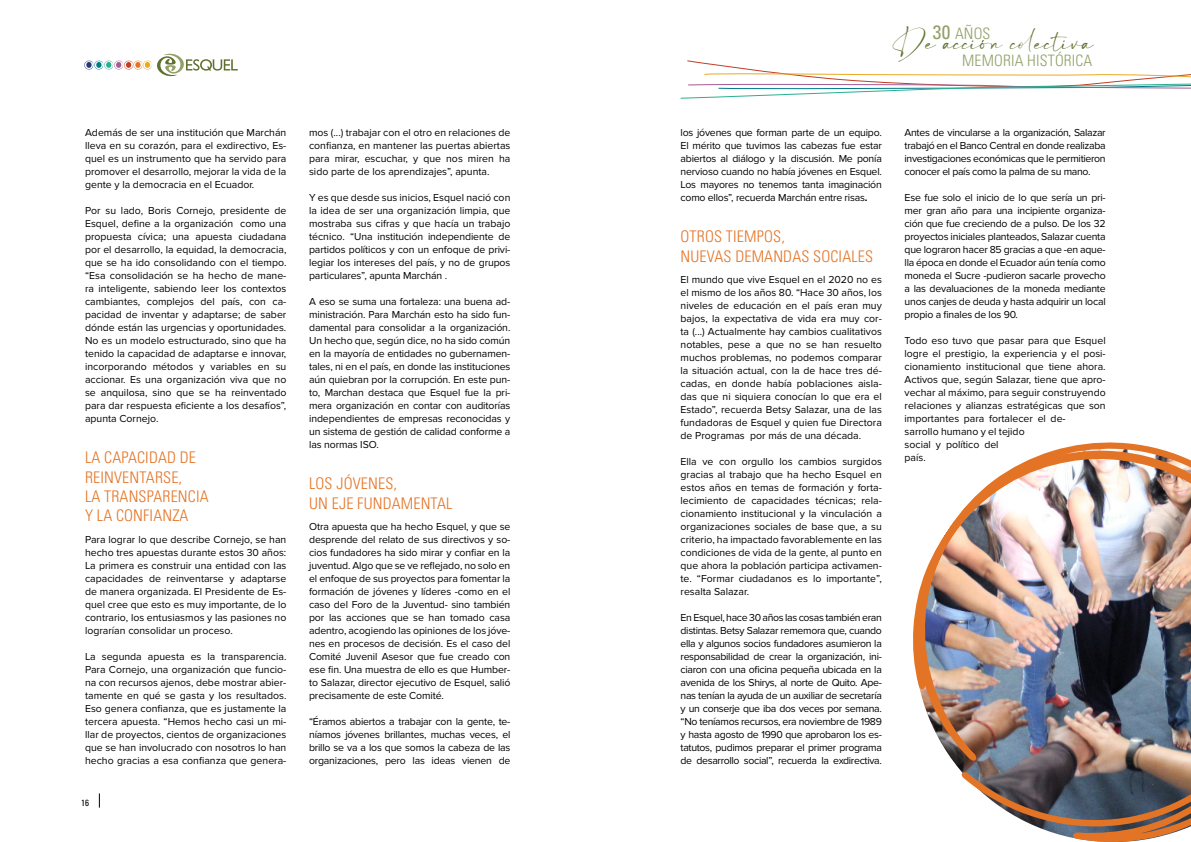
<style>
.page{position:relative;width:1191px;height:842px;background:#fff}
.page>*{position:absolute;margin:0;border:0;box-sizing:border-box;transform-origin:0 0}
.t1{font:30.3px "Estrada Signature";color:#60702f}
.t2{font:300 condensed 16px/19.2px "Univers LT Std";letter-spacing:.01em;color:#e47425}
.t3{font:300 condensed 15.7px/27.5px "Univers LT Std";letter-spacing:.01em;color:#92a068}
.t4{font:10.5px/13px "Proxima Nova";color:#000;text-align:justify}
.t5{font:condensed 9px "Univers LT Std";color:#000}
.s1{font-weight:400;font-size:19.4px}
.s2{font-weight:700}
</style>
<div class="page">
<svg style="left:99px;top:793px;width:1px;height:15px"></svg>
<svg style="left:680px;top:60px;width:511px;height:39px"></svg>
<svg style="left:84px;top:53px;width:154px;height:24px"></svg>
<img style="left:913px;top:442px;width:278px;height:400px">
<p class="t4" style="left:85px;top:126px;width:203px">Además de ser una institución que Marchán lleva en su corazón, para el exdirectivo, Es&shy;quel es un instrumento que ha servido para promover el desarrollo, mejorar la vida de la gente y la democracia en el Ecuador.</p>
<p class="t4" style="left:85px;top:204px;width:203px">Por su lado, Boris Cornejo, presidente de Esquel, define a la organización como una propuesta cívica; una apuesta ciudadana por el desarrollo, la equidad, la democracia, que se ha ido consolidando con el tiempo. “Esa consolidación se ha hecho de mane&shy;ra inteligente, sabiendo leer los contextos cambiantes, complejos del país, con ca&shy;pacidad de inventar y adaptarse; de saber dónde están las urgencias y oportunidades.<br>No es un modelo estructurado, sino que ha tenido la capacidad de adaptarse e innovar, incorporando métodos y variables en su accionar. Es una organización viva que no se anquilosa, sino que se ha reinventado para dar respuesta eficiente a los desafíos”, apunta Cornejo.</p>
<h2 class="t2" style="left:85px;top:448px;width:125px">LA CAPACIDAD DE<br>REINVENTARSE,<br>LA TRANSPARENCIA<br>Y LA CONFIANZA</h2>
<p class="t4" style="left:85px;top:533px;width:203px">Para lograr lo que describe Cornejo, se han hecho tres apuestas durante estos 30 años:<br>La primera es construir una entidad con las capacidades de reinventarse y adaptarse de manera organizada. El Presidente de Es&shy;quel cree que esto es muy importante, de lo contrario, los entusiasmos y las pasiones no lograrían consolidar un proceso.</p>
<p class="t4" style="left:85px;top:650px;width:203px">La segunda apuesta es la transparencia.<br>Para Cornejo, una organización que funcio&shy;na con recursos ajenos, debe mostrar abier&shy;tamente en qué se gasta y los resultados.<br>Eso genera confianza, que es justamente la tercera apuesta. “Hemos hecho casi un mi&shy;llar de proyectos, cientos de organizaciones que se han involucrado con nosotros lo han hecho gracias a esa confianza que genera-</p>
<p class="t5" style="left:81px;top:797px;width:9px">16</p>
<p class="t4" style="left:309px;top:126px;width:203px">mos (...) trabajar con el otro en relaciones de confianza, en mantener las puertas abiertas para mirar, escuchar, y que nos miren ha sido parte de los aprendizajes”, apunta.</p>
<p class="t4" style="left:309px;top:191px;width:203px">Y es que desde sus inicios, Esquel nació con la idea de ser una organización limpia, que mostraba sus cifras y que hacía un trabajo técnico. “Una institución independiente de partidos políticos y con un enfoque de privi&shy;legiar los intereses del país, y no de grupos particulares”, apunta Marchán .</p>
<p class="t4" style="left:309px;top:295px;width:203px">A eso se suma una fortaleza: una buena ad&shy;ministración. Para Marchán esto ha sido fun&shy;damental para consolidar a la organización.<br>Un hecho que, según dice, no ha sido común en la mayoría de entidades no gubernamen&shy;tales, ni en el país, en donde las instituciones aún quiebran por la corrupción. En este pun&shy;to, Marchan destaca que Esquel fue la pri&shy;mera organización en contar con auditorías independientes de empresas reconocidas y un sistema de gestión de calidad conforme a las normas ISO.</p>
<h2 class="t2" style="left:309px;top:474px;width:145px">LOS JÓVENES,<br>UN EJE FUNDAMENTAL</h2>
<p class="t4" style="left:309px;top:520px;width:203px">Otra apuesta que ha hecho Esquel, y que se desprende del relato de sus directivos y so&shy;cios fundadores ha sido mirar y confiar en la juventud. Algo que se ve reflejado, no solo en el enfoque de sus proyectos para fomentar la formación de jóvenes y líderes -como en el caso del Foro de la Juventud- sino también por las acciones que se han tomado casa adentro, acogiendo las opiniones de los jóve&shy;nes en procesos de decisión. Es el caso del Comité Juvenil Asesor que fue creado con ese fin. Una muestra de ello es que Humber&shy;to Salazar, director ejecutivo de Esquel, salió precisamente de este Comité.</p>
<p class="t4" style="left:309px;top:715px;width:203px">“Éramos abiertos a trabajar con la gente, te&shy;níamos jóvenes brillantes, muchas veces, el brillo se va a los que somos la cabeza de las organizaciones, pero las ideas vienen de</p>
<h3 class="t3" style="left:962px;top:19px;width:132px;text-indent:-29px"><span class="s1">30</span> AÑOS<br>MEMORIA HISTÓRICA</h3>
<h1 class="t1" style="left:893px;top:21px;width:202px">De accion colectiva</h1>
<p class="t4" style="left:680px;top:126px;width:203px">los jóvenes que forman parte de un equipo.<br>El mérito que tuvimos las cabezas fue estar abiertos al diálogo y la discusión. Me ponía nervioso cuando no había jóvenes en Esquel.<br>Los mayores no tenemos tanta imaginación como ellos”, recuerda Marchán entre risas<span class="s2">.</span></p>
<h2 class="t2" style="left:680px;top:227px;width:194px">OTROS TIEMPOS,<br>NUEVAS DEMANDAS SOCIALES</h2>
<p class="t4" style="left:680px;top:273px;width:203px">El mundo que vive Esquel en el 2020 no es el mismo de los años 80. “Hace 30 años, los niveles de educación en el país eran muy bajos, la expectativa de vida era muy cor&shy;ta (...) Actualmente hay cambios cualitativos notables, pese a que no se han resuelto muchos problemas, no podemos comparar la situación actual, con la de hace tres dé&shy;cadas, en donde había poblaciones aisla&shy;das que ni siquiera conocían lo que era el Estado”, recuerda Betsy Salazar, una de las fundadoras de Esquel y quien fue Directora de Programas por más de una década.</p>
<p class="t4" style="left:680px;top:455px;width:203px">Ella ve con orgullo los cambios surgidos gracias al trabajo que ha hecho Esquel en estos años en temas de formación y forta&shy;lecimiento de capacidades técnicas; rela&shy;cionamiento institucional y la vinculación a organizaciones sociales de base que, a su criterio, ha impactado favorablemente en las condiciones de vida de la gente, al punto en que ahora la población participa activamen&shy;te. “Formar ciudadanos es lo importante”, resalta Salazar.</p>
<p class="t4" style="left:680px;top:611px;width:203px">En Esquel, hace 30 años las cosas también eran distintas. Betsy Salazar rememora que, cuando ella y algunos socios fundadores asumieron la responsabilidad de crear la organización, ini&shy;ciaron con una oficina pequeña ubicada en la avenida de los Shirys, al norte de Quito. Ape&shy;nas tenían la ayuda de un auxiliar de secretaría y un conserje que iba dos veces por semana. “No teníamos recursos, era noviembre de 1989 y hasta agosto de 1990 que aprobaron los es&shy;tatutos, pudimos preparar el primer programa de desarrollo social”, recuerda la exdirectiva.</p>
<p class="t4" style="left:904px;top:126px;width:203px">Antes de vincularse a la organización, Salazar trabajó en el Banco Central en donde realizaba investigaciones económicas que le permitieron conocer el país como la palma de su mano.</p>
<p class="t4" style="left:904px;top:191px;width:203px">Ese fue solo el inicio de lo que sería un pri&shy;mer gran año para una incipiente organiza&shy;ción que fue creciendo de a pulso. De los 32 proyectos iniciales planteados, Salazar cuenta que lograron hacer 85 gracias a que -en aque&shy;lla época en donde el Ecuador aún tenía como moneda el Sucre -pudieron sacarle provecho a las devaluaciones de la moneda mediante unos canjes de deuda y hasta adquirir un local propio a finales de los 90.</p>
<p class="t4" style="left:904px;top:334px;width:203px;text-align:left">Todo eso tuvo que pasar para que Esquel logre el prestigio, la experiencia y el posi&shy;cionamiento institucional que tiene ahora.<br>Activos que, según Salazar, tiene que apro&shy;vechar al máximo, para seguir construyendo relaciones y alianzas estratégicas que son importantes para fortalecer el de-<br>sarrollo humano y el tejido<br>social y político del<br>país.</p>
</div>
